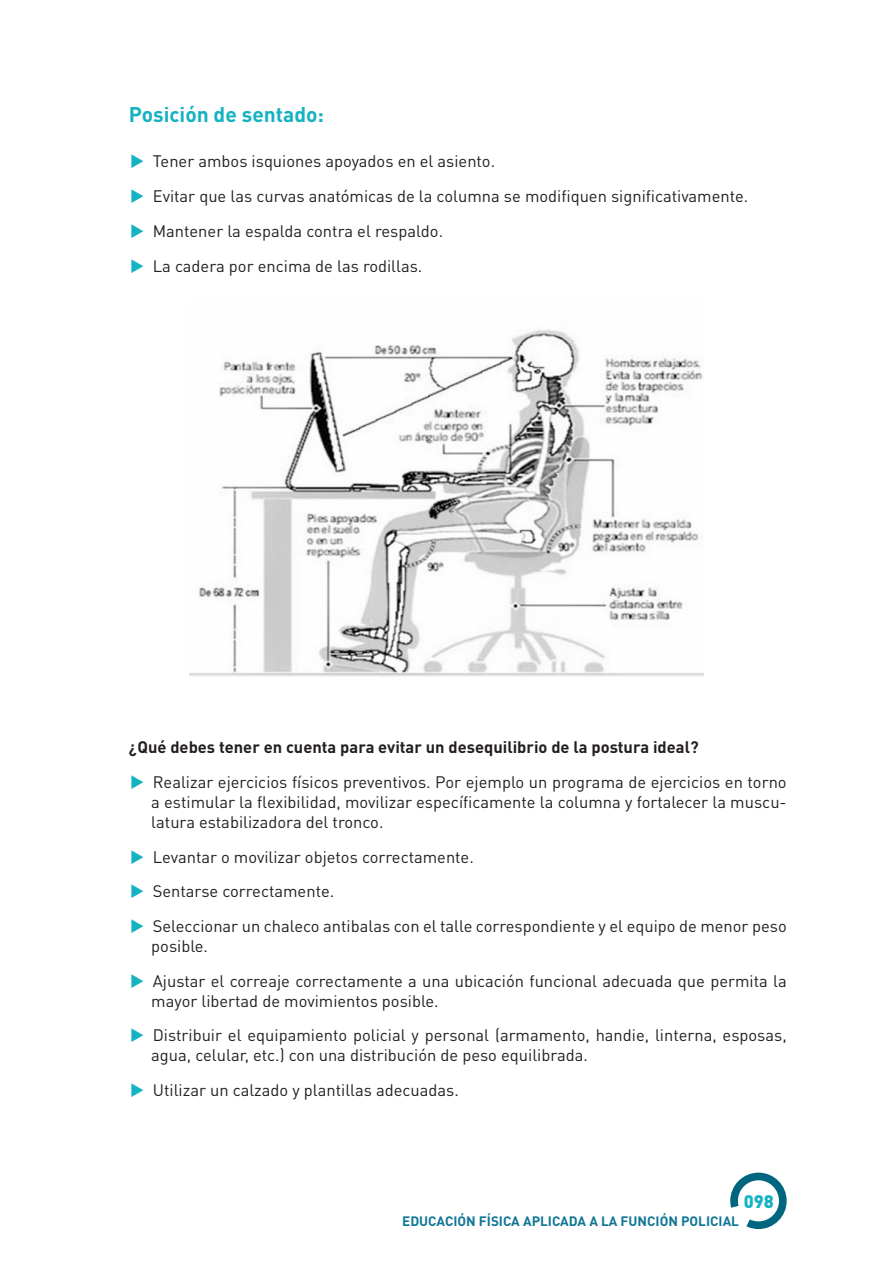
<style>
.page{position:relative;width:893px;height:1263px;background:#fff}
.page>*{position:absolute;margin:0;border:0;box-sizing:border-box;transform-origin:0 0}
.t1{font:700 21px "DIN Pro";color:#15b2c2}
.t2{font:900 18px "DIN Pro";color:#15b2c3}
.t3{font:16.5px/19.8px "DIN Pro";color:#231f20}
.t4{font:700 16.5px "DIN Pro";color:#231f20}
.t5{font:700 13.5px "DIN Pro";color:#117594}
</style>
<div class="page">
<svg style="left:730px;top:1172px;width:57px;height:57px"></svg>
<img style="left:189px;top:329px;width:515px;height:348px">
<p class="t1" style="left:129px;top:100px;width:197px">Posición de sentado:</p>
<p class="t3" style="left:153px;top:151px;width:344px">Tener ambos isquiones apoyados en el asiento.</p>
<p class="t3" style="left:153px;top:186px;width:597px">Evitar que las curvas anatómicas de la columna se modifiquen significativamente.</p>
<p class="t3" style="left:153px;top:220px;width:292px">Mantener la espalda contra el respaldo.</p>
<p class="t3" style="left:153px;top:255px;width:271px">La cadera por encima de las rodillas.</p>
<p class="t4" style="left:129px;top:736px;width:571px">¿Qué debes tener en cuenta para evitar un desequilibrio de la postura ideal?</p>
<p class="t3" style="left:151px;top:771px;width:637px;text-align:justify">Realizar ejercicios físicos preventivos. Por ejemplo un programa de ejercicios en torno a estimular la flexibilidad, movilizar específicamente la columna y fortalecer la muscu&shy;latura estabilizadora del tronco.</p>
<p class="t3" style="left:153px;top:846px;width:323px">Levantar o movilizar objetos correctamente.</p>
<p class="t3" style="left:153px;top:881px;width:183px">Sentarse correctamente.</p>
<p class="t3" style="left:151px;top:915px;width:637px">Seleccionar un chaleco antibalas con el talle correspondiente y el equipo de menor peso posible.</p>
<p class="t3" style="left:151px;top:970px;width:637px">Ajustar el correaje correctamente a una ubicación funcional adecuada que permita la mayor libertad de movimientos posible.</p>
<p class="t3" style="left:151px;top:1025px;width:637px">Distribuir el equipamiento policial y personal (armamento, handie, linterna, esposas, agua, celular, etc.) con una distribución de peso equilibrada.</p>
<p class="t3" style="left:153px;top:1079px;width:308px">Utilizar un calzado y plantillas adecuadas.</p>
<p class="t2" style="left:744px;top:1189px;width:32px">098</p>
<p class="t5" style="left:402px;top:1212px;width:338px">EDUCACIÓN FÍSICA APLICADA A LA FUNCIÓN POLICIAL</p>
</div>
